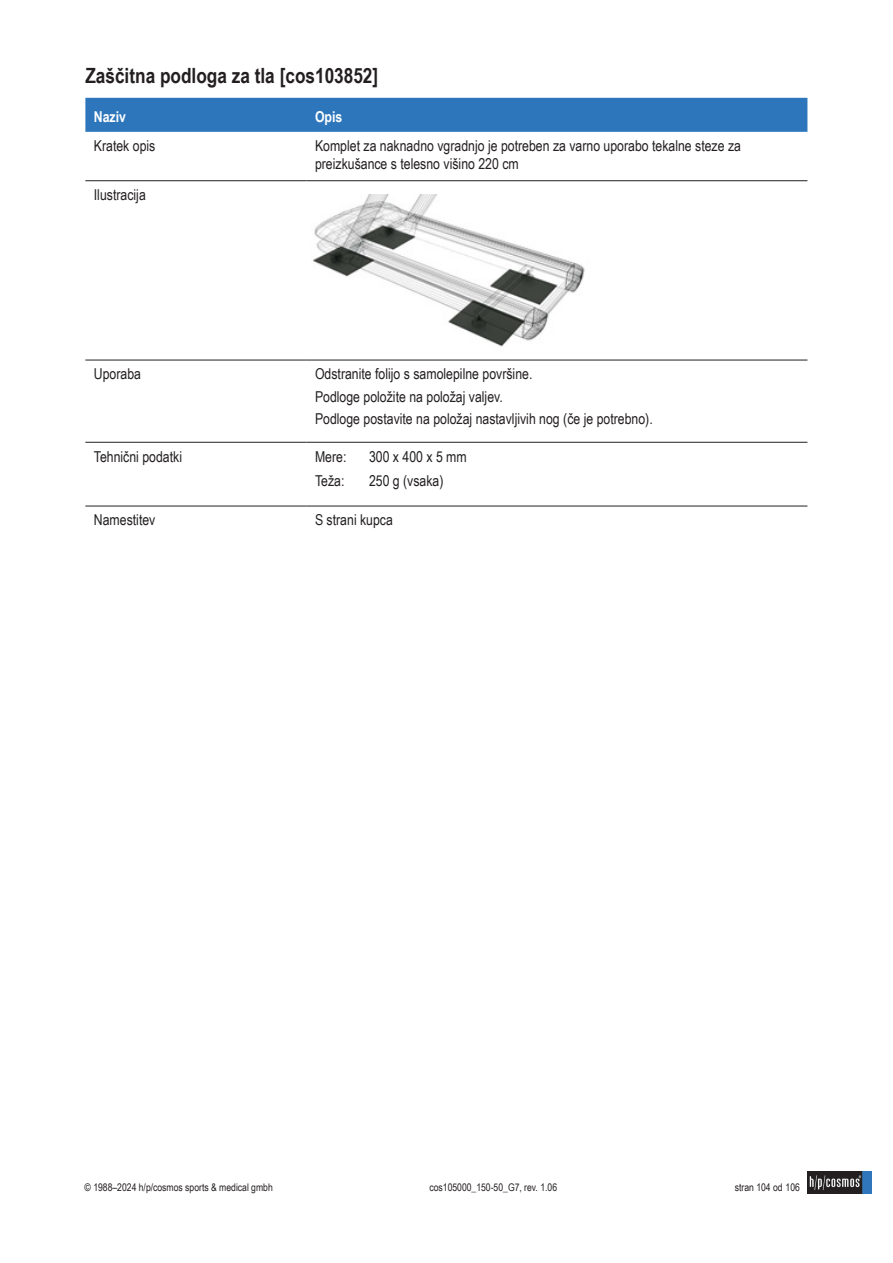
<style>
.page{position:relative;width:893px;height:1263px;background:#fff}
.page>*{position:absolute;margin:0;border:0;box-sizing:border-box;transform-origin:0 0}
.t1{font:700 21px "Arial Narrow";color:#231f20}
.t2{font:15px/22.2px "Arial Narrow";color:#231f20}
.t3{font:700 15px "Arial Narrow";color:#fff}
.t4{font:10.5px "Arial Narrow";color:#231f20}
</style>
<div class="page">
<img style="left:808px;top:1171px;width:64px;height:22px">
<div style="left:85px;top:98px;width:722px;height:34px;background:#2e76bc"></div>
<hr style="left:85px;top:360px;width:221px;height:1px;background:#231f20">
<hr style="left:306px;top:360px;width:501px;height:1px;background:#231f20">
<hr style="left:85px;top:442px;width:221px;height:1px;background:#231f20">
<hr style="left:306px;top:442px;width:501px;height:1px;background:#231f20">
<hr style="left:85px;top:506px;width:221px;height:1px;background:#231f20">
<hr style="left:306px;top:506px;width:501px;height:1px;background:#231f20">
<hr style="left:85px;top:180px;width:221px;height:1px;background:#231f20">
<hr style="left:306px;top:180px;width:501px;height:1px;background:#231f20">
<img style="left:313px;top:194px;width:272px;height:153px">
<h1 class="t1" style="left:85px;top:60px;width:294px">Zaščitna podloga za tla [cos103852]</h1>
<p class="t3" style="left:94px;top:105px;width:34px">Naziv</p>
<p class="t3" style="left:315px;top:105px;width:29px">Opis</p>
<p class="t2" style="left:94px;top:134px;width:63px">Kratek opis</p>
<p class="t2" style="left:315px;top:136px;width:427px;line-height:18px">Komplet za naknadno vgradnjo je potreben za varno uporabo tekalne steze za preizkušance s telesno višino 220 cm</p>
<p class="t2" style="left:94px;top:183px;width:53px">Ilustracija</p>
<p class="t2" style="left:94px;top:362px;width:49px">Uporaba</p>
<p class="t2" style="left:315px;top:362px;width:339px">Odstranite folijo s samolepilne površine.<br>Podloge položite na položaj valjev.<br>Podloge postavite na položaj nastavljivih nog (če je potrebno).</p>
<p class="t2" style="left:94px;top:445px;width:90px">Tehnični podatki</p>
<p class="t2" style="left:315px;top:445px;width:33px">Mere:</p>
<p class="t2" style="left:369px;top:445px;width:99px">300 x 400 x 5 mm</p>
<p class="t2" style="left:315px;top:469px;width:31px">Teža:</p>
<p class="t2" style="left:369px;top:469px;width:76px">250 g (vsaka)</p>
<p class="t2" style="left:94px;top:508px;width:63px">Namestitev</p>
<p class="t2" style="left:315px;top:508px;width:79px">S strani kupca</p>
<p class="t4" style="left:85px;top:1179px;width:190px">© 1988–2024 h/p/cosmos sports &amp; medical gmbh</p>
<p class="t4" style="left:429px;top:1179px;width:129px">cos105000_150-50_G7, rev. 1.06</p>
<p class="t4" style="left:735px;top:1179px;width:67px">stran 104 od 106</p>
</div>
